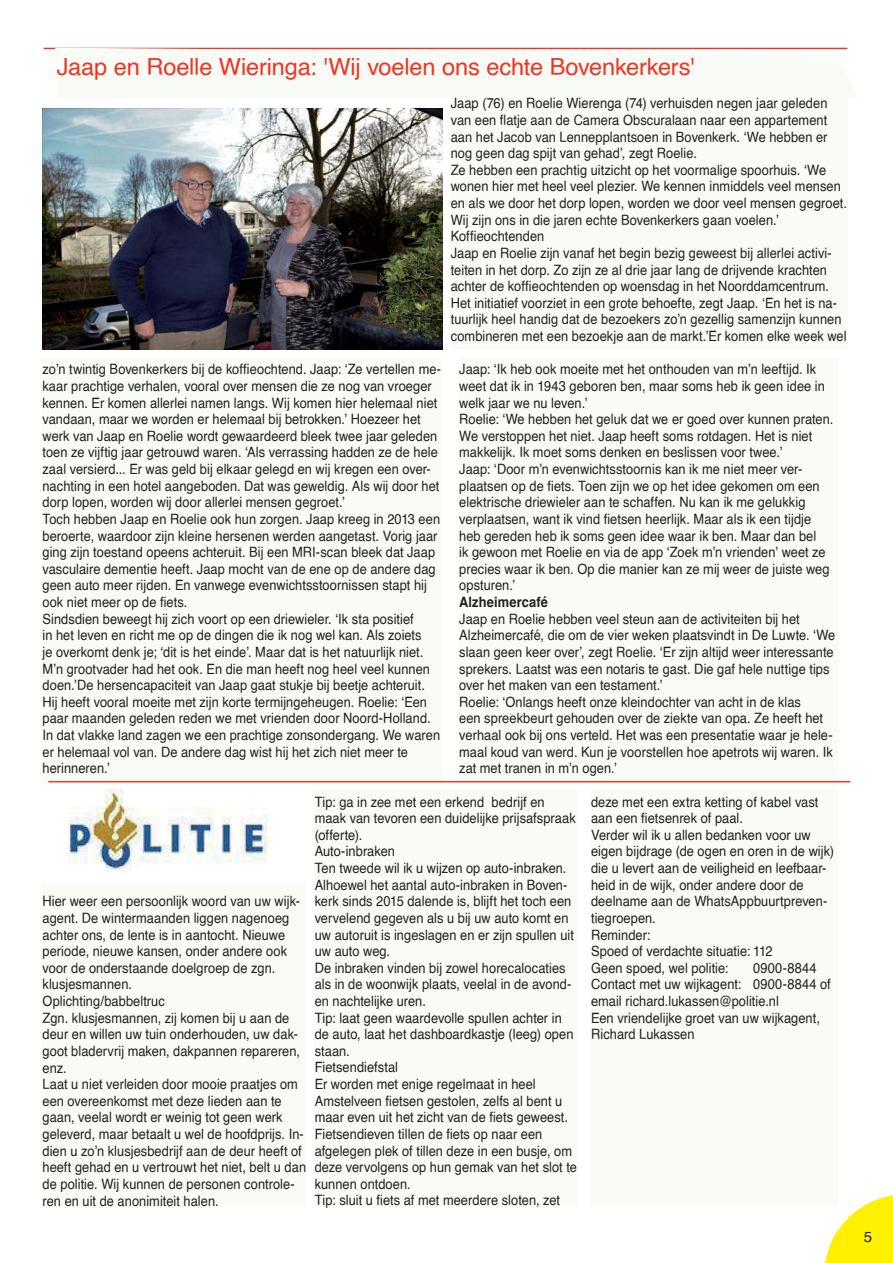
<style>
.page{position:relative;width:893px;height:1263px;background:#fff}
.page>*{position:absolute;margin:0;border:0;box-sizing:border-box;transform-origin:0 0}
.t1{font:23.55px "Helvetica";letter-spacing:-.01em;color:#ee3423}
.t2{font:15px "Helvetica";color:#221f1f}
.t3{font:14.25px/16.6px "Helvetica";letter-spacing:.005em;color:#221f1f;scale:.9 1}
.t4{font:700 14.25px "Helvetica";letter-spacing:.01em;color:#221f1f;scale:.9 1}
</style>
<div class="page">
<hr style="left:44px;top:48px;width:803px;height:1px;background:#ee3a23">
<svg style="left:54px;top:47px;width:794px;height:3px"></svg>
<img style="left:69px;top:790px;width:199px;height:82px">
<div style="left:43px;top:884px;width:263px;height:321px;background:#f9fcf6"></div>
<div style="left:315px;top:790px;width:263px;height:415px;background:#f9fcf6"></div>
<div style="left:591px;top:790px;width:247px;height:415px;background:#f9fcf6"></div>
<div style="left:43px;top:358px;width:399px;height:424px;background:#f9fcf6"></div>
<div style="left:459px;top:358px;width:379px;height:424px;background:#f9fcf6"></div>
<div style="left:451px;top:92px;width:396px;height:256px;background:#f9fcf6"></div>
<hr style="left:48px;top:781px;width:802px;height:1px;background:#ee3a23">
<img style="left:43px;top:108px;width:399px;height:241px">
<svg style="left:825px;top:1195px;width:68px;height:68px"></svg>
<h1 class="t1" style="left:57px;top:58px;width:639px">Jaap en Roelle Wieringa: 'Wij voelen ons echte Bovenkerkers'</h1>
<p class="t3" style="left:451px;top:96px;width:442px">Jaap (76) en Roelie Wierenga (74) verhuisden negen jaar geleden van een flatje aan de Camera Obscuralaan naar een appartement aan het Jacob van Lennepplantsoen in Bovenkerk. ‘We hebben er nog geen dag spijt van gehad’, zegt Roelie.<br>Ze hebben een prachtig uitzicht op het voormalige spoorhuis. ‘We wonen hier met heel veel plezier. We kennen inmiddels veel mensen en als we door het dorp lopen, worden we door veel mensen gegroet.<br>Wij zijn ons in die jaren echte Bovenkerkers gaan voelen.’ Koffieochtenden<br>Jaap en Roelie zijn vanaf het begin bezig geweest bij allerlei activi&shy;teiten in het dorp. Zo zijn ze al drie jaar lang de drijvende krachten achter de koffieochtenden op woensdag in het Noorddamcentrum.<br>Het initiatief voorziet in een grote behoefte, zegt Jaap. ‘En het is na&shy;tuurlijk heel handig dat de bezoekers zo’n gezellig samenzijn kunnen combineren met een bezoekje aan de markt.’Er komen elke week wel</p>
<p class="t3" style="left:43px;top:361px;width:444px">zo’n twintig Bovenkerkers bij de koffieochtend. Jaap: ‘Ze vertellen me&shy;kaar prachtige verhalen, vooral over mensen die ze nog van vroeger kennen. Er komen allerlei namen langs. Wij komen hier helemaal niet vandaan, maar we worden er helemaal bij betrokken.’ Hoezeer het werk van Jaap en Roelie wordt gewaardeerd bleek twee jaar geleden toen ze vijftig jaar getrouwd waren. ‘Als verrassing hadden ze de hele zaal versierd... Er was geld bij elkaar gelegd en wij kregen een over&shy;nachting in een hotel aangeboden. Dat was geweldig. Als wij door het dorp lopen, worden wij door allerlei mensen gegroet.’<br>Toch hebben Jaap en Roelie ook hun zorgen. Jaap kreeg in 2013 een beroerte, waardoor zijn kleine hersenen werden aangetast. Vorig jaar ging zijn toestand opeens achteruit. Bij een MRI-scan bleek dat Jaap vasculaire dementie heeft. Jaap mocht van de ene op de andere dag geen auto meer rijden. En vanwege evenwichtsstoornissen stapt hij ook niet meer op de fiets.<br>Sindsdien beweegt hij zich voort op een driewieler. ‘Ik sta positief<br>in het leven en richt me op de dingen die ik nog wel kan. Als zoiets<br>je overkomt denk je; ‘dit is het einde’. Maar dat is het natuurlijk niet.<br>M’n grootvader had het ook. En die man heeft nog heel veel kunnen doen.’De hersencapaciteit van Jaap gaat stukje bij beetje achteruit.<br>Hij heeft vooral moeite met zijn korte termijngeheugen. Roelie: ‘Een paar maanden geleden reden we met vrienden door Noord-Holland.<br>In dat vlakke land zagen we een prachtige zonsondergang. We waren er helemaal vol van. De andere dag wist hij het zich niet meer te herinneren.’</p>
<p class="t3" style="left:459px;top:362px;width:417px">Jaap: ‘Ik heb ook moeite met het onthouden van m’n leeftijd. Ik weet dat ik in 1943 geboren ben, maar soms heb ik geen idee in welk jaar we nu leven.’<br>Roelie: ‘We hebben het geluk dat we er goed over kunnen praten.<br>We verstoppen het niet. Jaap heeft soms rotdagen. Het is niet makkelijk. Ik moet soms denken en beslissen voor twee.’<br>Jaap: ‘Door m’n evenwichtsstoornis kan ik me niet meer ver&shy;plaatsen op de fiets. Toen zijn we op het idee gekomen om een elektrische driewieler aan te schaffen. Nu kan ik me gelukkig verplaatsen, want ik vind fietsen heerlijk. Maar als ik een tijdje heb gereden heb ik soms geen idee waar ik ben. Maar dan bel<br>ik gewoon met Roelie en via de app ‘Zoek m’n vrienden’ weet ze precies waar ik ben. Op die manier kan ze mij weer de juiste weg opsturen.’</p>
<p class="t4" style="left:459px;top:596px;width:100px">Alzheimercafé</p>
<p class="t3" style="left:459px;top:612px;width:419px">Jaap en Roelie hebben veel steun aan de activiteiten bij het Alzheimercafé, die om de vier weken plaatsvindt in De Luwte. ‘We slaan geen keer over’, zegt Roelie. ‘Er zijn altijd weer interessante sprekers. Laatst was een notaris te gast. Die gaf hele nuttige tips over het maken van een testament.’<br>Roelie: ‘Onlangs heeft onze kleindochter van acht in de klas<br>een spreekbeurt gehouden over de ziekte van opa. Ze heeft het verhaal ook bij ons verteld. Het was een presentatie waar je hele&shy;maal koud van werd. Kun je voorstellen hoe apetrots wij waren. Ik zat met tranen in m’n ogen.’</p>
<p class="t3" style="left:43px;top:894px;width:294px">Hier weer een persoonlijk woord van uw wijk&shy;agent. De wintermaanden liggen nagenoeg achter ons, de lente is in aantocht. Nieuwe periode, nieuwe kansen, onder andere ook voor de onderstaande doelgroep de zgn. klusjesmannen.<br>Oplichting/babbeltruc<br>Zgn. klusjesmannen, zij komen bij u aan de deur en willen uw tuin onderhouden, uw dak&shy;goot bladervrij maken, dakpannen repareren, enz.<br>Laat u niet verleiden door mooie praatjes om een overeenkomst met deze lieden aan te gaan, veelal wordt er weinig tot geen werk geleverd, maar betaalt u wel de hoofdprijs. In&shy;dien u zo’n klusjesbedrijf aan de deur heeft of heeft gehad en u vertrouwt het niet, belt u dan de politie. Wij kunnen de personen controle&shy;ren en uit de anonimiteit halen.</p>
<p class="t3" style="left:315px;top:794px;width:293px">Tip: ga in zee met een erkend bedrijf en maak van tevoren een duidelijke prijsafspraak (offerte).<br>Auto-inbraken<br>Ten tweede wil ik u wijzen op auto-inbraken.<br>Alhoewel het aantal auto-inbraken in Boven&shy;kerk sinds 2015 dalende is, blijft het toch een vervelend gegeven als u bij uw auto komt en uw autoruit is ingeslagen en er zijn spullen uit uw auto weg.<br>De inbraken vinden bij zowel horecalocaties als in de woonwijk plaats, veelal in de avond&shy;en nachtelijke uren.<br>Tip: laat geen waardevolle spullen achter in de auto, laat het dashboardkastje (leeg) open staan.<br>Fietsendiefstal<br>Er worden met enige regelmaat in heel Amstelveen fietsen gestolen, zelfs al bent u maar even uit het zicht van de fiets geweest.<br>Fietsendieven tillen de fiets op naar een afgelegen plek of tillen deze in een busje, om deze vervolgens op hun gemak van het slot te kunnen ontdoen.<br>Tip: sluit u fiets af met meerdere sloten, zet</p>
<p class="t3" style="left:591px;top:794px;width:272px">deze met een extra ketting of kabel vast aan een fietsenrek of paal.<br>Verder wil ik u allen bedanken voor uw eigen bijdrage (de ogen en oren in de wijk) die u levert aan de veiligheid en leefbaar&shy;heid in de wijk, onder andere door de deelname aan de WhatsAppbuurtpreven&shy;tiegroepen.<br>Reminder:<br>Spoed of verdachte situatie: 112<br>Geen spoed, wel politie:</p>
<p class="t3" style="left:591px;top:961px;width:268px;text-indent:162px">0900-8844<br>Contact met uw wijkagent: 0900-8844 of email richard.lukassen@politie.nl<br>Een vriendelijke groet van uw wijkagent,<br>Richard Lukassen</p>
<p class="t2" style="left:864px;top:1231px;width:10px">5</p>
</div>
